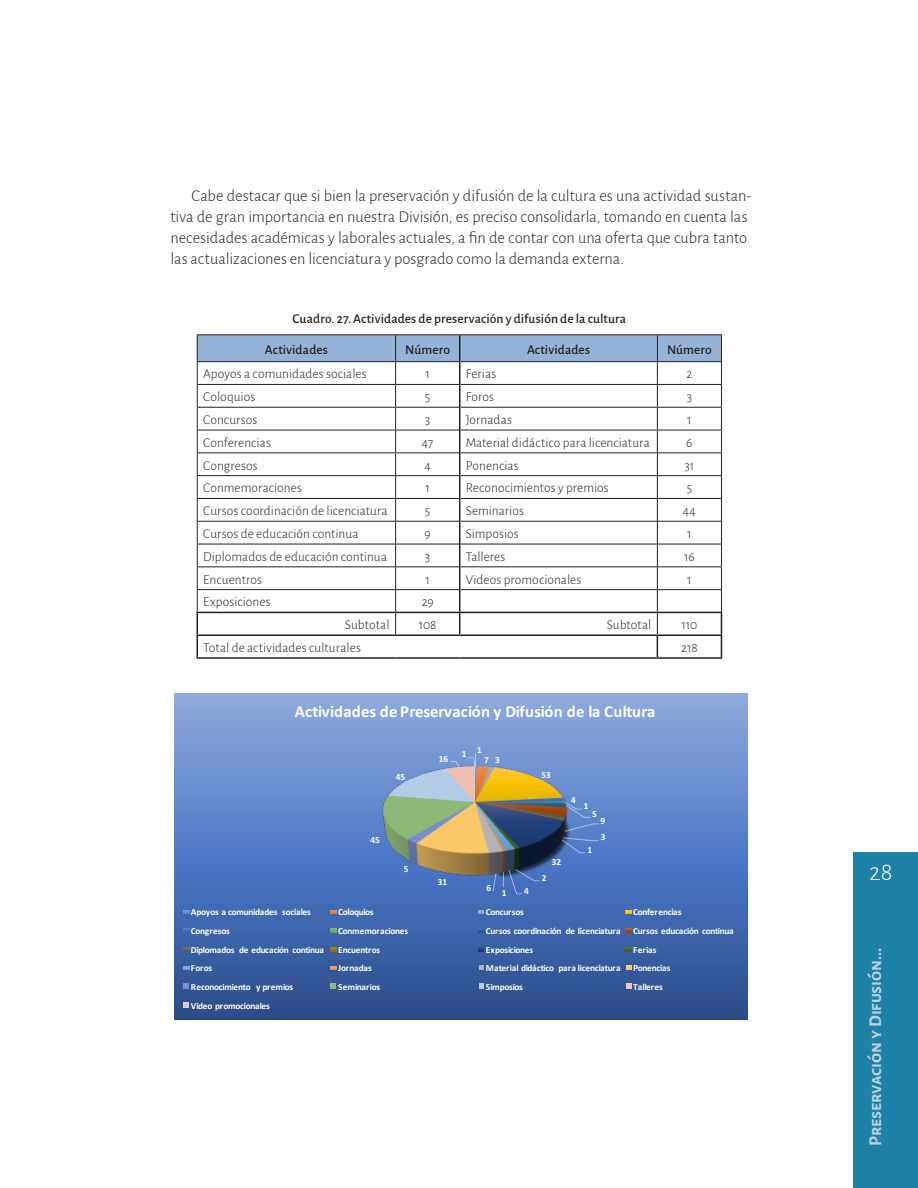
<style>
.page{position:relative;width:918px;height:1188px;background:#fff}
.page>*{position:absolute;margin:0;border:0;box-sizing:border-box;transform-origin:0 0}
.t1{font:300 25.5px "Alegreya Sans";color:#fff}
.t2{font:700 18px "Alegreya Sans";letter-spacing:-.01em;color:#bfd2dc}
.t3{font:700 16.8px "Calibri";letter-spacing:.005em;color:#fff}
.t4{font:300 16.5px/21px "Alegreya Sans";letter-spacing:-.005em;color:#231f20}
.t5{font:300 13.5px "Alegreya Sans";letter-spacing:.005em;color:#231f20}
.t6{font:500 13.5px "Alegreya Sans";letter-spacing:.005em;color:#231f20}
.t7{font:700 9.3px/16.2px "Calibri";letter-spacing:-.035em;color:#fff}
.t8{font:700 9.3px "Calibri";letter-spacing:-.015em;color:#fff}
.t9{font:700 9.3px "Calibri";letter-spacing:-.005em;color:#fff}
</style>
<div class="page">
<div style="left:854px;top:852px;width:64px;height:336px;background:#1d81a8"></div>
<hr style="left:396px;top:334px;width:64px;height:1px;background:#231f20">
<hr style="left:460px;top:334px;width:197px;height:1px;background:#231f20">
<hr style="left:657px;top:334px;width:65px;height:1px;background:#231f20">
<hr style="left:197px;top:334px;width:199px;height:1px;background:#231f20">
<hr style="left:196px;top:612px;width:200px;height:1px;background:#231f20">
<hr style="left:196px;top:613px;width:2px;height:21px;background:#231f20">
<hr style="left:657px;top:657px;width:65px;height:2px;background:#231f20">
<hr style="left:196px;top:634px;width:200px;height:2px;background:#231f20">
<hr style="left:196px;top:636px;width:2px;height:21px;background:#231f20">
<hr style="left:196px;top:657px;width:200px;height:2px;background:#231f20">
<hr style="left:396px;top:657px;width:64px;height:2px;background:#231f20">
<hr style="left:460px;top:657px;width:197px;height:2px;background:#231f20">
<svg style="left:197px;top:335px;width:525px;height:322px"></svg>
<div style="left:174px;top:693px;width:574px;height:327px;background:linear-gradient(to bottom,#87a9e7,#224b93)"></div>
<img style="left:188px;top:766px;width:560px;height:114px">
<svg style="left:561px;top:801px;width:38px;height:53px;background:#5b7cba"></svg>
<svg style="left:503px;top:868px;width:38px;height:27px"></svg>
<svg style="left:492px;top:872px;width:5px;height:20px"></svg>
<svg style="left:449px;top:761px;width:12px;height:8px"></svg>
<svg style="left:467px;top:753px;width:9px;height:15px"></svg>
<svg style="left:183px;top:909px;width:6px;height:5px"></svg>
<svg style="left:331px;top:909px;width:5px;height:5px"></svg>
<svg style="left:479px;top:909px;width:4px;height:5px"></svg>
<svg style="left:626px;top:909px;width:6px;height:5px"></svg>
<svg style="left:183px;top:928px;width:6px;height:4px"></svg>
<svg style="left:331px;top:928px;width:5px;height:4px"></svg>
<svg style="left:479px;top:928px;width:4px;height:4px"></svg>
<svg style="left:626px;top:928px;width:6px;height:4px"></svg>
<svg style="left:183px;top:946px;width:6px;height:5px"></svg>
<svg style="left:331px;top:946px;width:5px;height:5px"></svg>
<svg style="left:479px;top:946px;width:4px;height:5px"></svg>
<svg style="left:626px;top:946px;width:6px;height:5px"></svg>
<svg style="left:183px;top:965px;width:6px;height:5px"></svg>
<svg style="left:331px;top:965px;width:5px;height:5px"></svg>
<svg style="left:479px;top:965px;width:4px;height:5px"></svg>
<svg style="left:626px;top:965px;width:6px;height:5px"></svg>
<svg style="left:183px;top:984px;width:6px;height:5px"></svg>
<svg style="left:331px;top:984px;width:5px;height:5px"></svg>
<svg style="left:479px;top:984px;width:4px;height:5px"></svg>
<svg style="left:626px;top:984px;width:6px;height:5px"></svg>
<svg style="left:183px;top:1002px;width:6px;height:6px"></svg>
<p class="t4" style="left:170px;top:185px;width:583px;text-indent:21px">Cabe destacar que si bien la preservación y difusión de la cultura es una actividad sustan&shy;tiva de gran importancia en nuestra División, es preciso consolidarla, tomando en cuenta las necesidades académicas y laborales actuales, a fin de contar con una oferta que cubra tanto las actualizaciones en licenciatura y posgrado como la demanda externa.</p>
<p class="t6" style="left:293px;top:309px;width:335px">Cuadro. 27. Actividades de preservación y difusión de la cultura</p>
<p class="t6" style="left:265px;top:340px;width:65px">Actividades</p>
<p class="t6" style="left:405px;top:340px;width:46px">Número</p>
<p class="t6" style="left:527px;top:340px;width:65px">Actividades</p>
<p class="t6" style="left:667px;top:340px;width:46px">Número</p>
<p class="t5" style="left:203px;top:365px;width:165px">Apoyos a comunidades sociales</p>
<p class="t5" style="left:425px;top:365px;width:6px">1</p>
<p class="t5" style="left:466px;top:365px;width:32px">Ferias</p>
<p class="t5" style="left:686px;top:365px;width:8px">2</p>
<p class="t5" style="left:203px;top:388px;width:54px">Coloquios</p>
<p class="t5" style="left:425px;top:388px;width:7px">5</p>
<p class="t5" style="left:466px;top:388px;width:30px">Foros</p>
<p class="t5" style="left:687px;top:388px;width:7px">3</p>
<p class="t5" style="left:203px;top:411px;width:56px">Concursos</p>
<p class="t5" style="left:425px;top:411px;width:7px">3</p>
<p class="t5" style="left:466px;top:411px;width:48px">Jornadas</p>
<p class="t5" style="left:687px;top:411px;width:6px">1</p>
<p class="t5" style="left:203px;top:434px;width:69px">Conferencias</p>
<p class="t5" style="left:422px;top:434px;width:13px">47</p>
<p class="t5" style="left:466px;top:434px;width:186px">Material didáctico para licenciatura</p>
<p class="t5" style="left:686px;top:434px;width:8px">6</p>
<p class="t5" style="left:203px;top:456px;width:56px">Congresos</p>
<p class="t5" style="left:425px;top:456px;width:8px">4</p>
<p class="t5" style="left:466px;top:456px;width:55px">Ponencias</p>
<p class="t5" style="left:684px;top:456px;width:12px">31</p>
<p class="t5" style="left:203px;top:479px;width:100px">Conmemoraciones</p>
<p class="t5" style="left:425px;top:479px;width:6px">1</p>
<p class="t5" style="left:466px;top:479px;width:145px">Reconocimientos y premios</p>
<p class="t5" style="left:687px;top:479px;width:7px">5</p>
<p class="t5" style="left:203px;top:502px;width:186px">Cursos coordinación de licenciatura</p>
<p class="t5" style="left:425px;top:502px;width:7px">5</p>
<p class="t5" style="left:466px;top:502px;width:60px">Seminarios</p>
<p class="t5" style="left:683px;top:502px;width:15px">44</p>
<p class="t5" style="left:203px;top:525px;width:157px">Cursos de educación continua</p>
<p class="t5" style="left:425px;top:525px;width:8px">9</p>
<p class="t5" style="left:466px;top:525px;width:55px">Simposios</p>
<p class="t5" style="left:687px;top:525px;width:6px">1</p>
<p class="t5" style="left:203px;top:548px;width:185px">Diplomados de educación continua</p>
<p class="t5" style="left:425px;top:548px;width:7px">3</p>
<p class="t5" style="left:466px;top:548px;width:41px">Talleres</p>
<p class="t5" style="left:684px;top:548px;width:12px">16</p>
<p class="t5" style="left:203px;top:570px;width:60px">Encuentros</p>
<p class="t5" style="left:425px;top:570px;width:6px">1</p>
<p class="t5" style="left:466px;top:570px;width:117px">Videos promocionales</p>
<p class="t5" style="left:687px;top:570px;width:6px">1</p>
<p class="t5" style="left:203px;top:593px;width:69px">Exposiciones</p>
<p class="t5" style="left:422px;top:593px;width:14px">29</p>
<p class="t5" style="left:345px;top:616px;width:46px">Subtotal</p>
<p class="t5" style="left:419px;top:616px;width:19px">108</p>
<p class="t5" style="left:607px;top:616px;width:46px">Subtotal</p>
<p class="t5" style="left:682px;top:616px;width:17px">110</p>
<p class="t5" style="left:203px;top:639px;width:159px">Total de actividades culturales</p>
<p class="t5" style="left:681px;top:639px;width:18px">218</p>
<p class="t3" style="left:295px;top:700px;width:362px">Actividades de Preservación y Difusión de la Cultura</p>
<p class="t7" style="left:396px;top:768px;width:11px">45</p>
<p class="t7" style="left:370px;top:832px;width:11px">45</p>
<p class="t7" style="left:404px;top:861px;width:6px">5</p>
<p class="t7" style="left:439px;top:750px;width:11px">16</p>
<p class="t7" style="left:438px;top:874px;width:11px">31</p>
<p class="t7" style="left:462px;top:746px;width:6px">1</p>
<p class="t7" style="left:477px;top:741px;width:6px">1</p>
<p class="t7" style="left:484px;top:752px;width:17px">7 3</p>
<p class="t7" style="left:487px;top:879px;width:6px">6</p>
<p class="t7" style="left:502px;top:885px;width:6px">1</p>
<p class="t7" style="left:524px;top:883px;width:6px">4</p>
<p class="t7" style="left:541px;top:767px;width:11px">53</p>
<p class="t7" style="left:552px;top:853px;width:11px">32</p>
<p class="t7" style="left:542px;top:870px;width:6px">2</p>
<p class="t7" style="left:571px;top:792px;width:6px">4</p>
<p class="t7" style="left:584px;top:797px;width:6px">1</p>
<p class="t7" style="left:592px;top:805px;width:6px">5</p>
<p class="t7" style="left:601px;top:813px;width:6px">9<br>3</p>
<p class="t7" style="left:587px;top:841px;width:6px">1</p>
<p class="t7" style="left:191px;top:904px;width:122px">Apoyos a comunidades sociales</p>
<p class="t7" style="left:338px;top:904px;width:37px">Coloquios</p>
<p class="t7" style="left:486px;top:904px;width:40px">Concursos</p>
<p class="t7" style="left:633px;top:904px;width:50px">Conferencias</p>
<p class="t8" style="left:191px;top:924px;width:41px">Congresos</p>
<p class="t7" style="left:338px;top:922px;width:71px">Conmemoraciones</p>
<p class="t7" style="left:486px;top:922px;width:137px">Cursos coordinación de licenciatura</p>
<p class="t7" style="left:633px;top:922px;width:102px">Cursos educación continua</p>
<p class="t7" style="left:191px;top:941px;width:135px">Diplomados de educación continua</p>
<p class="t7" style="left:338px;top:941px;width:43px">Encuentros</p>
<p class="t7" style="left:486px;top:941px;width:49px">Exposiciones</p>
<p class="t7" style="left:633px;top:941px;width:25px">Ferias</p>
<p class="t7" style="left:191px;top:960px;width:23px">Foros</p>
<p class="t7" style="left:338px;top:960px;width:35px">Jornadas</p>
<p class="t7" style="left:486px;top:960px;width:137px">Material didáctico para licenciatura</p>
<p class="t7" style="left:633px;top:960px;width:39px">Ponencias</p>
<p class="t7" style="left:191px;top:978px;width:104px">Reconocimiento y premios</p>
<p class="t8" style="left:338px;top:980px;width:43px">Seminarios</p>
<p class="t7" style="left:486px;top:978px;width:39px">Simposios</p>
<p class="t9" style="left:633px;top:980px;width:31px">Talleres</p>
<p class="t7" style="left:191px;top:997px;width:81px">Video promocionales</p>
<h1 class="t1" style="left:869px;top:855px;width:25px">28</h1>
<h2 class="t2" style="left:862px;top:1146px;width:200px;rotate:-90deg">Preservación y Difusión...</h2>
</div>
